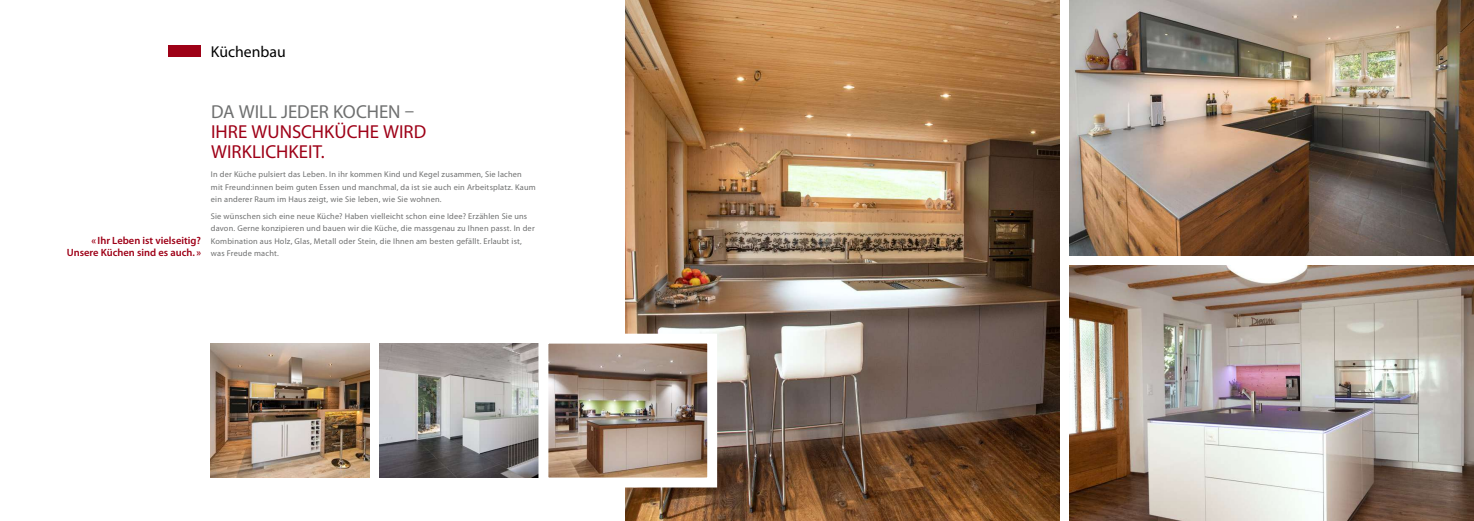
<style>
.page{position:relative;width:1474px;height:521px;background:#fff}
.page>*{position:absolute;margin:0;border:0;box-sizing:border-box;transform-origin:0 0}
.t1{font:18.81px/19.7px "Myriad Pro";color:#9e0117}
.t2{font:18.81px "Myriad Pro";letter-spacing:-.005em;color:#6f7070}
.t3{font:15.75px "Myriad Pro";color:#000}
.t4{font:600 10.5px/12.2px "Myriad Pro";color:#9e0117;text-align:right}
.t5{font:8.31px/12.2px "Myriad Pro";letter-spacing:.025em;color:#6f7070}
</style>
<div class="page">
<div style="left:169px;top:46px;width:32px;height:11px;background:#9e0117"></div>
<img style="left:625px;top:0;width:434px;height:521px">
<img style="left:1069px;top:265px;width:404px;height:256px">
<img style="left:1069px;top:0;width:404px;height:255px">
<img style="left:211px;top:344px;width:159px;height:133px">
<img style="left:379px;top:344px;width:154px;height:133px">
<img style="left:533px;top:329px;width:189px;height:163px">
<h2 class="t3" style="left:211px;top:42px;width:76px">Küchenbau</h2>
<p class="t4" style="left:67px;top:234px;width:136px">« Ihr Leben ist vielseitig?<br>Unsere Küchen sind es auch. »</p>
<h1 class="t2" style="left:211px;top:100px;width:204px">DA WILL JEDER KOCHEN –</h1>
<h1 class="t1" style="left:211px;top:122px;width:217px">IHRE WUNSCHKÜCHE WIRD<br>WIRKLICHKEIT.</h1>
<p class="t5" style="left:211px;top:168px;width:326px">In der Küche pulsiert das Leben. In ihr kommen Kind und Kegel zusammen, Sie lachen mit Freund:innen beim guten Essen und manchmal, da ist sie auch ein Arbeitsplatz. Kaum ein anderer Raum im Haus zeigt, wie Sie leben, wie Sie wohnen.</p>
<p class="t5" style="left:211px;top:210px;width:325px">Sie wünschen sich eine neue Küche? Haben vielleicht schon eine Idee? Erzählen Sie uns davon. Gerne konzipieren und bauen wir die Küche, die massgenau zu Ihnen passt. In der Kombination aus Holz, Glas, Metall oder Stein, die Ihnen am besten gefällt. Erlaubt ist, was Freude macht.</p>
</div>
